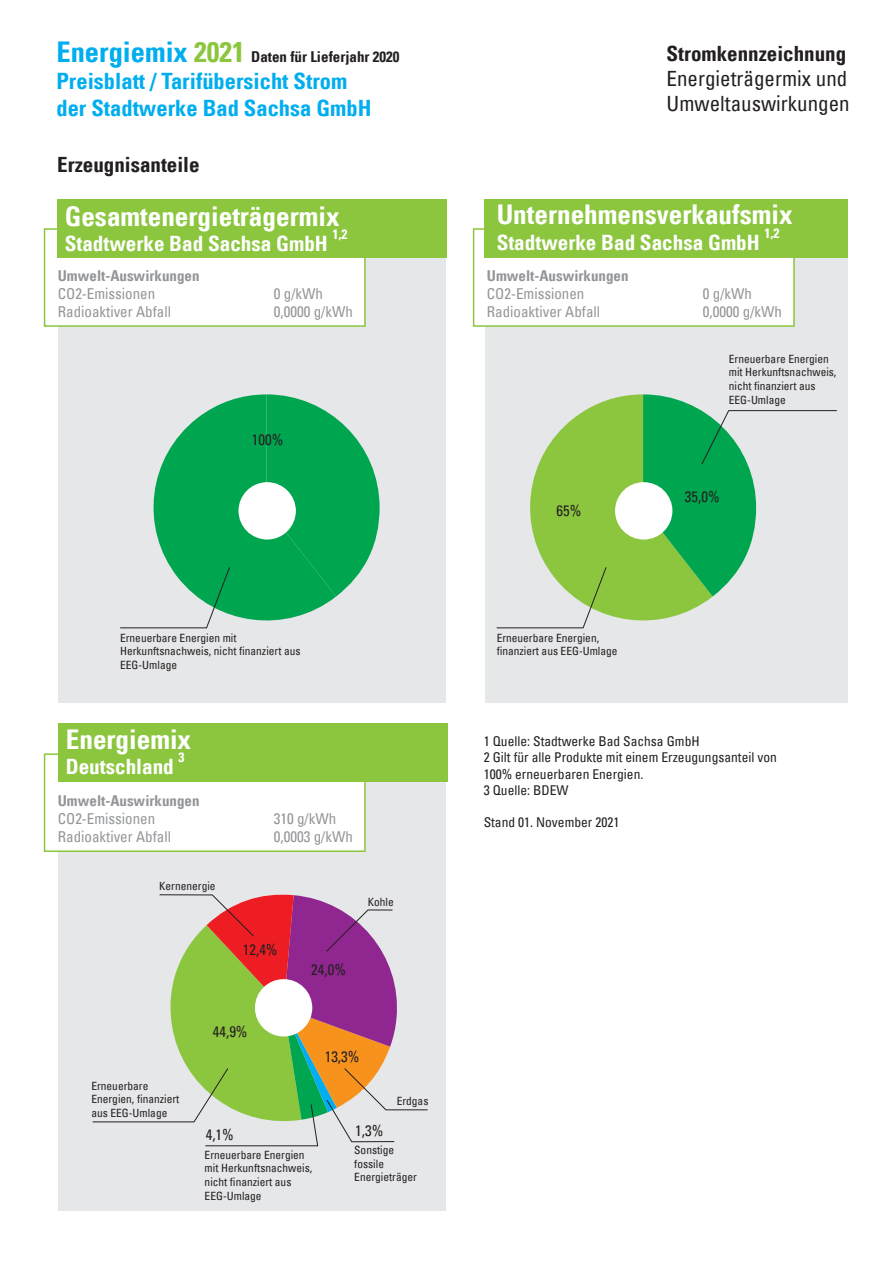
<style>
.page{position:relative;width:893px;height:1263px;background:#fff}
.page>*{position:absolute;margin:0;border:0;box-sizing:border-box;transform-origin:0 0}
.t1{font:700 condensed 27.15px "Univers LT";color:#fff}
.t2{font:700 condensed 22.5px/27px "Univers LT";color:#00aeef}
.t3{font:700 condensed 21.15px "Univers LT";color:#fff}
.t4{font:condensed 21px/25.2px "Univers";color:#231f20}
.t5{font:700 condensed 21px "Univers LT";color:#231f20}
.t6{font:condensed 15px "Univers";color:#939598}
.t7{font:700 condensed 15px "Univers LT";color:#939598}
.t8{font:700 condensed 15px "Univers LT";color:#231f20}
.t9{font:condensed 14.85px "Univers";color:#231f20}
.t10{font:700 condensed 13.65px "Univers LT";color:#fff}
.t11{font:condensed 13.5px/16.2px "Univers";color:#231f20}
.t12{font:condensed 11.4px/13.6px "Univers";color:#231f20}
.s1{font-size:28.5px;color:#00aeef}
.s2{font-size:28.5px;color:#8bc63e}
</style>
<div class="page">
<div style="left:485px;top:218px;width:363px;height:485px;background:#e6e7e9"></div>
<div style="left:58px;top:218px;width:388px;height:485px;background:#e6e7e9"></div>
<div style="left:58px;top:726px;width:388px;height:484px;background:#e6e7e9"></div>
<div style="left:44px;top:753px;width:322px;height:99px;background:#fff;border:2px solid #8bc63e"></div>
<svg style="left:516px;top:394px;width:197px;height:235px;fill:#8bc63e"></svg>
<svg style="left:643px;top:394px;width:194px;height:202px"></svg>
<svg style="left:496px;top:567px;width:110px;height:61px"></svg>
<div style="left:615px;top:482px;width:57px;height:57px;background:#fff;border-radius:50%"></div>
<svg style="left:139px;top:394px;width:197px;height:235px;fill:#00a54f"></svg>
<svg style="left:267px;top:394px;width:113px;height:202px"></svg>
<svg style="left:120px;top:567px;width:110px;height:61px"></svg>
<div style="left:238px;top:482px;width:58px;height:57px;background:#fff;border-radius:50%"></div>
<div style="left:473px;top:228px;width:322px;height:99px;background:#fff;border:2px solid #8bc63e"></div>
<div style="left:44px;top:228px;width:322px;height:99px;background:#fff;border:2px solid #8bc63e"></div>
<div style="left:484px;top:200px;width:364px;height:58px;background:#8bc63e"></div>
<div style="left:57px;top:200px;width:390px;height:58px;background:#8bc63e"></div>
<svg style="left:92px;top:894px;width:336px;height:252px"></svg>
<div style="left:58px;top:723px;width:390px;height:58px;background:#8bc63e"></div>
<h3 class="t8" style="left:56px;top:47px;width:344px"><span class="s1">Energiemix</span> <span class="s2">2021</span> Daten für Lieferjahr 2020</h3>
<h2 class="t2" style="left:56px;top:67px;width:316px">Preisblatt / Tarifübersicht Strom der Stadtwerke Bad Sachsa GmbH</h2>
<h3 class="t5" style="left:57px;top:152px;width:144px">Erzeugnisanteile</h3>
<h1 class="t1" style="left:65px;top:199px;width:276px">Gesamtenergieträgermix</h1>
<h3 class="t3" style="left:65px;top:230px;width:265px">Stadtwerke Bad Sachsa GmbH</h3>
<p class="t10" style="left:333px;top:226px;width:17px">1,2</p>
<h3 class="t7" style="left:58px;top:266px;width:143px">Umwelt-Auswirkungen</h3>
<h3 class="t6" style="left:58px;top:283px;width:99px">CO2-Emissionen</h3>
<h3 class="t6" style="left:274px;top:283px;width:51px">0 g/kWh</h3>
<h3 class="t6" style="left:58px;top:301px;width:115px">Radioaktiver Abfall</h3>
<h3 class="t6" style="left:274px;top:301px;width:81px">0,0000 g/kWh</h3>
<h3 class="t9" style="left:252px;top:430px;width:33px">100%</h3>
<p class="t12" style="left:120px;top:630px;width:182px">Erneuerbare Energien mit<br>Herkunftsnachweis, nicht finanziert aus<br>EEG-Umlage</p>
<h1 class="t1" style="left:66px;top:722px;width:127px">Energiemix</h1>
<h3 class="t3" style="left:66px;top:753px;width:110px">Deutschland</h3>
<p class="t10" style="left:179px;top:749px;width:8px">3</p>
<h3 class="t7" style="left:58px;top:791px;width:143px">Umwelt-Auswirkungen</h3>
<h3 class="t6" style="left:58px;top:809px;width:99px">CO2-Emissionen</h3>
<h3 class="t6" style="left:274px;top:809px;width:64px">310 g/kWh</h3>
<h3 class="t6" style="left:58px;top:827px;width:115px">Radioaktiver Abfall</h3>
<h3 class="t6" style="left:274px;top:827px;width:81px">0,0003 g/kWh</h3>
<p class="t12" style="left:159px;top:879px;width:58px">Kernenergie</p>
<h3 class="t9" style="left:243px;top:939px;width:36px">12,4%</h3>
<h3 class="t9" style="left:213px;top:1022px;width:36px">44,9%</h3>
<h3 class="t9" style="left:311px;top:959px;width:36px">24,0%</h3>
<p class="t12" style="left:368px;top:895px;width:27px">Kohle</p>
<h3 class="t9" style="left:325px;top:1047px;width:36px">13,3%</h3>
<p class="t12" style="left:91px;top:1078px;width:90px">Erneuerbare<br>Energien, finanziert aus EEG-Umlage</p>
<p class="t12" style="left:397px;top:1094px;width:33px">Erdgas</p>
<p class="t12" style="left:354px;top:1143px;width:64px">Sonstige fossile<br>Energieträger</p>
<h3 class="t9" style="left:206px;top:1125px;width:30px">4,1%</h3>
<h3 class="t9" style="left:355px;top:1121px;width:30px">1,3%</h3>
<p class="t12" style="left:205px;top:1147px;width:109px">Erneuerbare Energien mit Herkunftsnachweis, nicht finanziert aus<br>EEG-Umlage</p>
<h3 class="t5" style="left:666px;top:41px;width:181px">Stromkennzeichnung</h3>
<h3 class="t4" style="left:666px;top:66px;width:185px">Energieträgermix und<br>Umweltauswirkungen</h3>
<h1 class="t1" style="left:497px;top:198px;width:297px">Unternehmensverkaufsmix</h1>
<h3 class="t3" style="left:497px;top:229px;width:265px">Stadtwerke Bad Sachsa GmbH</h3>
<p class="t10" style="left:764px;top:225px;width:17px">1,2</p>
<h3 class="t7" style="left:487px;top:266px;width:143px">Umwelt-Auswirkungen</h3>
<h3 class="t6" style="left:487px;top:283px;width:99px">CO2-Emissionen</h3>
<h3 class="t6" style="left:703px;top:283px;width:51px">0 g/kWh</h3>
<h3 class="t6" style="left:487px;top:301px;width:115px">Radioaktiver Abfall</h3>
<h3 class="t6" style="left:703px;top:301px;width:81px">0,0000 g/kWh</h3>
<h3 class="t9" style="left:557px;top:501px;width:26px">65%</h3>
<p class="t12" style="left:497px;top:630px;width:122px">Erneuerbare Energien, finanziert aus EEG-Umlage</p>
<p class="t12" style="left:729px;top:352px;width:109px">Erneuerbare Energien mit Herkunftsnachweis, nicht finanziert aus<br>EEG-Umlage</p>
<h3 class="t9" style="left:685px;top:487px;width:36px">35,0%</h3>
<p class="t11" style="left:484px;top:733px;width:295px">1 Quelle: Stadtwerke Bad Sachsa GmbH<br>2 Gilt für alle Produkte mit einem Erzeugungsanteil von 100% erneuerbaren Energien.<br>3 Quelle: BDEW</p>
<p class="t11" style="left:484px;top:814px;width:137px">Stand 01. November 2021</p>
</div>
